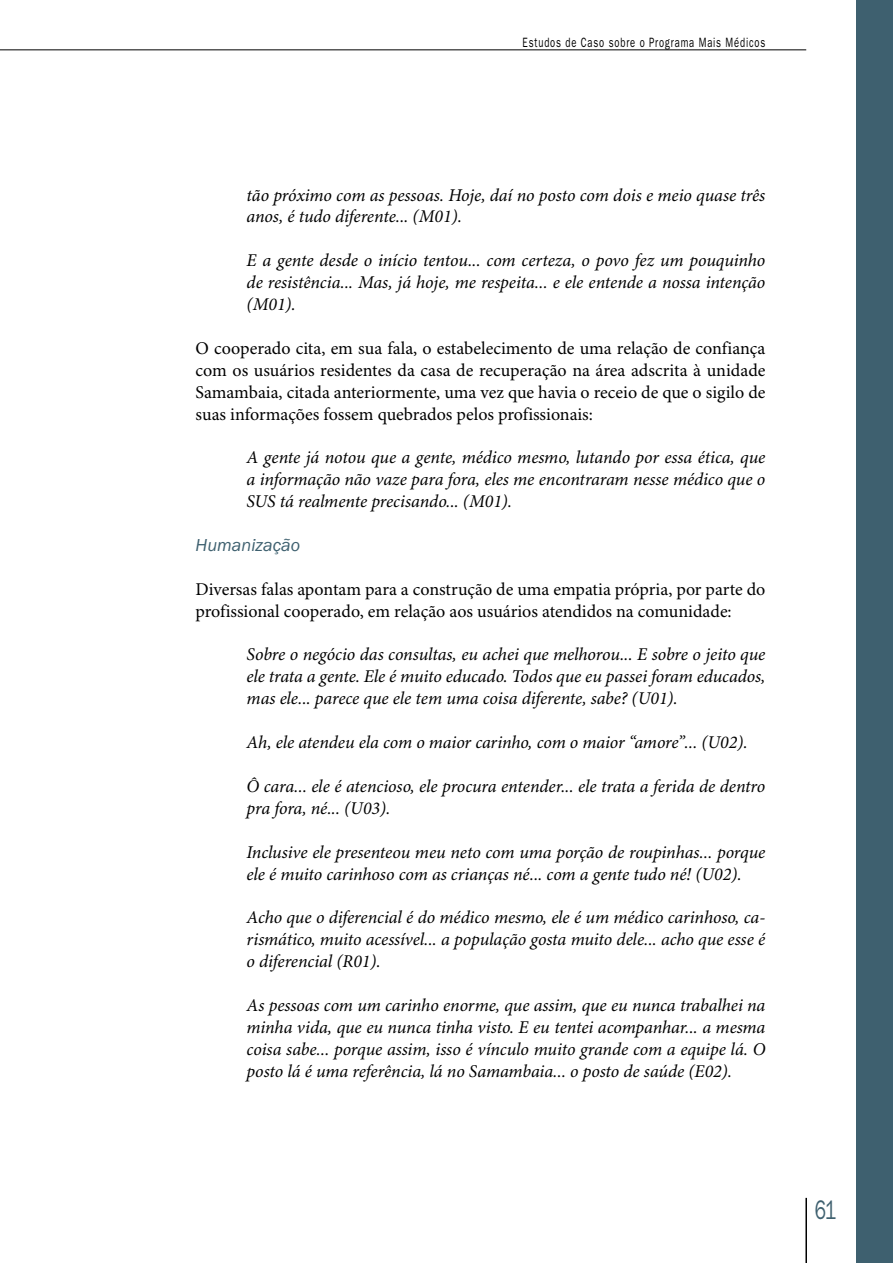
<style>
.page{position:relative;width:893px;height:1263px;background:#fff}
.page>*{position:absolute;margin:0;border:0;box-sizing:border-box;transform-origin:0 0}
.t1{font:27px "ITC Franklin Gothic Std";color:#3e606f;scale:.7 1}
.t2{font:italic 18px/21.9px "Minion Pro";letter-spacing:-.005em;color:#000;text-align:justify}
.t3{font:18px/21.9px "Minion Pro";color:#000;text-align:justify}
.t4{font:italic 18px "ITC Franklin Gothic Std";color:#3e606f}
.t5{font:13.5px "ITC Franklin Gothic Std";letter-spacing:.09em;color:#000;scale:.7 1}
</style>
<div class="page">
<hr style="left:805px;top:1198px;width:2px;height:65px;background:#000">
<div style="left:856px;top:0;width:37px;height:1263px;background:#3e606f"></div>
<hr style="left:0;top:50px;width:806px;height:1px;background:#000">
<p class="t5" style="left:523px;top:34px;width:348px">Estudos de Caso sobre o Programa Mais Médicos</p>
<p class="t2" style="left:247px;top:185px;width:520px">tão próximo com as pessoas. Hoje, daí no posto com dois e meio quase três anos, é tudo diferente... (M01).</p>
<p class="t2" style="left:247px;top:250px;width:520px">E a gente desde o início tentou... com certeza, o povo fez um pouquinho de resistência... Mas, já hoje, me respeita... e ele entende a nossa intenção (M01).</p>
<p class="t3" style="left:196px;top:338px;width:571px">O cooperado cita, em sua fala, o estabelecimento de uma relação de confiança com os usuários residentes da casa de recuperação na área adscrita à unidade Samambaia, citada anteriormente, uma vez que havia o receio de que o sigilo de suas informações fossem quebrados pelos profissionais:</p>
<p class="t2" style="left:247px;top:447px;width:520px">A gente já notou que a gente, médico mesmo, lutando por essa ética, que a informação não vaze para fora, eles me encontraram nesse médico que o SUS tá realmente precisando... (M01).</p>
<p class="t4" style="left:196px;top:535px;width:106px">Humanização</p>
<p class="t3" style="left:196px;top:579px;width:571px">Diversas falas apontam para a construção de uma empatia própria, por parte do profissional cooperado, em relação aos usuários atendidos na comunidade:</p>
<p class="t2" style="left:247px;top:644px;width:520px">Sobre o negócio das consultas, eu achei que melhorou... E sobre o jeito que ele trata a gente. Ele é muito educado. Todos que eu passei foram educados, mas ele... parece que ele tem uma coisa diferente, sabe? (U01).</p>
<p class="t2" style="left:247px;top:732px;width:502px">Ah, ele atendeu ela com o maior carinho, com o maior “amore”... (U02).</p>
<p class="t2" style="left:247px;top:776px;width:520px">Ô cara... ele é atencioso, ele procura entender... ele trata a ferida de dentro pra fora, né... (U03).</p>
<p class="t2" style="left:247px;top:842px;width:520px">Inclusive ele presenteou meu neto com uma porção de roupinhas... porque ele é muito carinhoso com as crianças né... com a gente tudo né! (U02).</p>
<p class="t2" style="left:247px;top:907px;width:520px">Acho que o diferencial é do médico mesmo, ele é um médico carinhoso, ca&shy;rismático, muito acessível... a população gosta muito dele... acho que esse é o diferencial (R01).</p>
<p class="t2" style="left:247px;top:995px;width:520px">As pessoas com um carinho enorme, que assim, que eu nunca trabalhei na minha vida, que eu nunca tinha visto. E eu tentei acompanhar... a mesma coisa sabe... porque assim, isso é vínculo muito grande com a equipe lá. O posto lá é uma referência, lá no Samambaia... o posto de saúde (E02).</p>
<h1 class="t1" style="left:815px;top:1195px;width:32px">61</h1>
</div>
